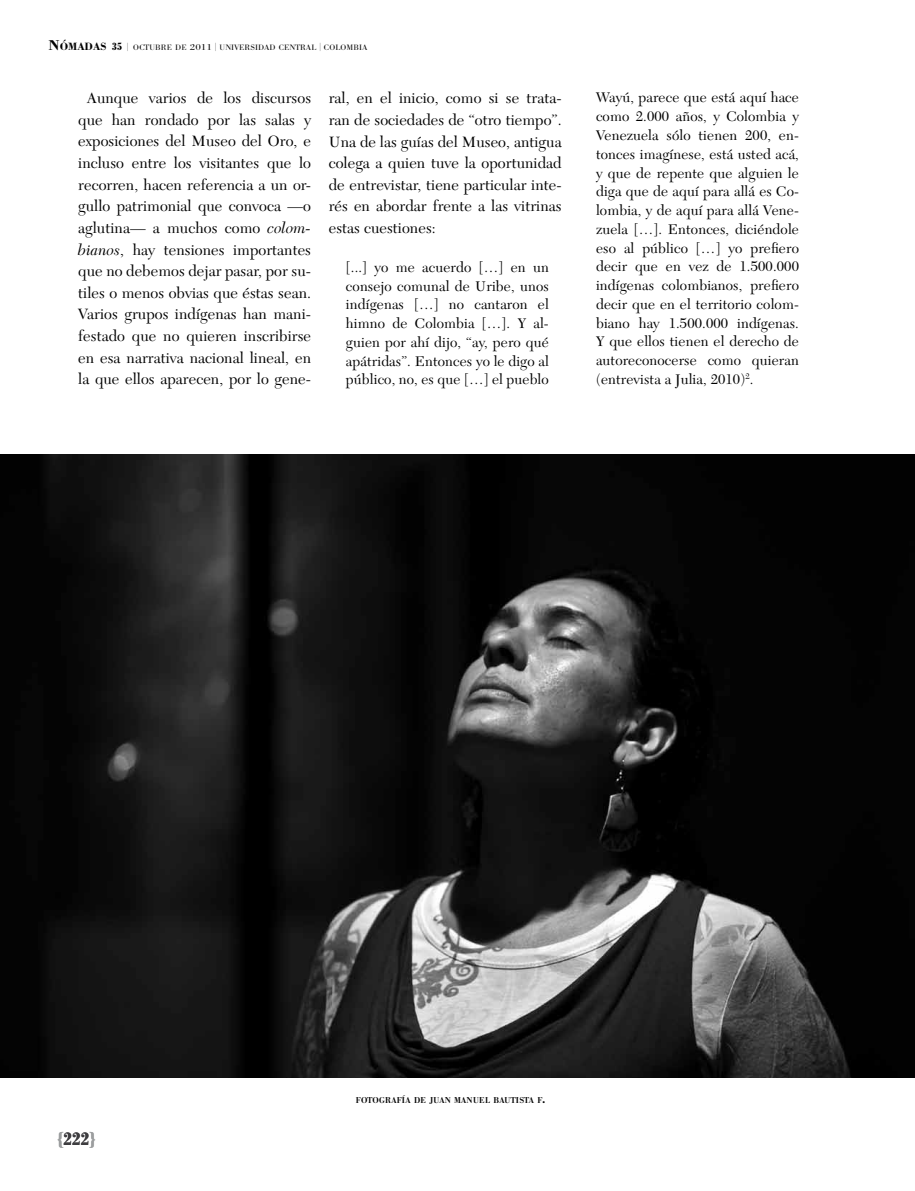
<style>
.page{position:relative;width:915px;height:1191px;background:#fff}
.page>*{position:absolute;margin:0;border:0;box-sizing:border-box;transform-origin:0 0}
.t1{font:700 condensed 18px "Bodoni BE";color:#3e3d40}
.t2{font:15.6px/21.6px "New Caledonia";letter-spacing:.005em;color:#000;text-align:center}
.t3{font:14.55px/18.8px "New Caledonia";letter-spacing:.01em;color:#000;text-align:justify}
.t4{font:500 8.4px "Bodoni BE";color:#000}
.t5{font:300 7.8px "Bodoni BE";letter-spacing:.02em;color:#000;scale:1.09 1}
.s1{font-family:"Bodoni";font-weight:700;font-size:14.7px}
.s2{font-family:"Bodoni";font-weight:700;font-size:10.95px}
.s3{font-weight:700;font-stretch:condensed;font-size:10.5px}
.s4{font-size:8.25px}
.s5{font-size:8.55px}
.s6{font-style:italic}
.s7{color:#9c9e9f}
.s8{font-size:12px}
</style>
<div class="page">
<img style="left:0;top:455px;width:914px;height:622px">
<p class="t5" style="left:48px;top:43px;width:294px"><span class="s1">N</span><span class="s2">ÓMADAS</span> <span class="s3">35</span> <span class="s4">|</span> OCTUBRE DE <span class="s5">2011</span> <span class="s4">|</span> UNIVERSIDAD CENTRAL <span class="s4">|</span> COLOMBIA</p>
<p class="t2" style="left:78px;top:88px;width:234px">Aunque varios de los discursos que han rondado por las salas y exposiciones del Museo del Oro, e incluso entre los visitantes que lo recorren, hacen referencia a un or&shy;gullo patrimonial que convoca —o aglutina— a muchos como <span class="s6">colom&shy;bianos</span>, hay tensiones importantes que no debemos dejar pasar, por su&shy;tiles o menos obvias que éstas sean.<br>Varios grupos indígenas han mani&shy;festado que no quieren inscribirse en esa narrativa nacional lineal, en la que ellos aparecen, por lo gene-</p>
<p class="t2" style="left:328px;top:88px;width:234px;text-align:justify">ral, en el inicio, como si se trata&shy;ran de sociedades de “otro tiempo”.<br>Una de las guías del Museo, antigua colega a quien tuve la oportunidad de entrevistar, tiene particular inte&shy;rés en abordar frente a las vitrinas estas cuestiones:</p>
<p class="t3" style="left:346px;top:258px;width:204px">[...] yo me acuerdo […] en un consejo comunal de Uribe, unos indígenas […] no cantaron el himno de Colombia […]. Y al&shy;guien por ahí dijo, “ay, pero qué apátridas”. Entonces yo le digo al público, no, es que […] el pueblo</p>
<p class="t3" style="left:596px;top:89px;width:204px">Wayú, parece que está aquí hace como 2.000 años, y Colombia y Venezuela sólo tienen 200, en&shy;tonces imagínese, está usted acá, y que de repente que alguien le diga que de aquí para allá es Co&shy;lombia, y de aquí para allá Vene&shy;zuela […]. Entonces, diciéndole eso al público […] yo prefiero decir que en vez de 1.500.000 indígenas colombianos, prefiero decir que en el territorio colom&shy;biano hay 1.500.000 indígenas.<br>Y que ellos tienen el derecho de autoreconocerse como quieran (entrevista a Julia, 2010)<sup>2</sup>.</p>
<p class="t1" style="left:57px;top:1128px;width:40px"><span class="s7">{</span>222<span class="s7">}</span></p>
<p class="t4" style="left:356px;top:1094px;width:191px">FOTOGRAFÍA DE JUAN MANUEL BAUTISTA F<span class="s8">.</span></p>
</div>
